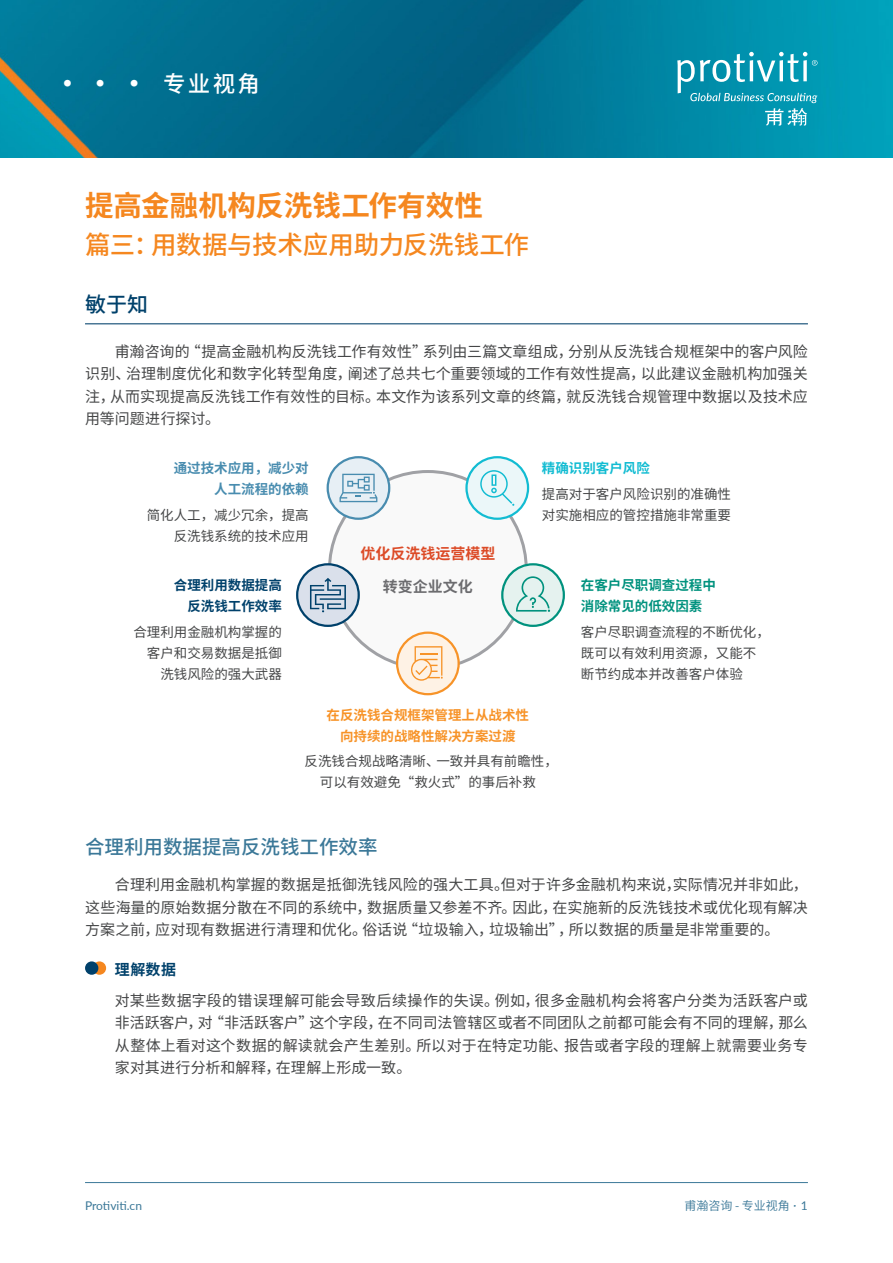
<style>
.page{position:relative;width:893px;height:1263px;background:#fff}
.page>*{position:absolute;margin:0;border:0;box-sizing:border-box;transform-origin:0 0}
.t1{font:700 28.5px "Source Han Sans CN";color:#f5871f}
.t2{font:500 25.5px "Source Han Sans CN";letter-spacing:-.01em;color:#f5871f}
.t3{font:500 22.5px "Source Han Sans CN";color:#fff}
.t4{font:500 21px "Source Han Sans CN";color:#00416b}
.t5{font:500 19.5px "Source Han Sans CN";color:#3b7898}
.t6{font:15px/22.5px "Source Han Sans CN";letter-spacing:.01em;color:#454647;text-align:justify}
.t7{font:700 15px "Source Han Sans CN";color:#dc4b27}
.t8{font:700 15px "Source Han Sans CN";color:#6c6c6f}
.t9{font:700 15px "Source Han Sans CN";color:#00416b}
.t10{font:13.5px/21px "Source Han Sans CN";color:#454647}
.t11{font:700 13.5px/21px "Source Han Sans CN";color:#f79328;text-align:center}
.t12{font:700 13.5px/21px "Source Han Sans CN";color:#00927e}
.t13{font:700 13.5px/21px "Source Han Sans CN";color:#488caf;text-align:right}
.t14{font:700 13.5px/21px "Source Han Sans CN";color:#00416b;text-align:right}
.t15{font:700 13.5px "Source Han Sans CN";color:#12bcd2}
.t16{font:12px "Lato";letter-spacing:-.005em;color:#3b7898}
.t17{font:12px "Source Han Sans CN";color:#3b7898}
.t18{font:7.5px "Source Han Sans CN";color:#fff}
.s1{font-family:"Merriweather"}
.s2{font-family:"Lato"}
</style>
<div class="page">
<hr style="left:85px;top:1182px;width:723px;height:1px;background:#3b7898">
<img style="left:0;top:0;width:893px;height:157px">
<svg style="left:677px;top:52px;width:140px;height:74px;background:#29a2ba"></svg>
<hr style="left:85px;top:323px;width:723px;height:1px;background:#00416b">
<div style="left:329px;top:471px;width:197px;height:197px;background:#f9f9f9;border-radius:50%"></div>
<div style="left:466px;top:457px;width:62px;height:62px;background:#ebf7f9;border-radius:50%"></div>
<div style="left:465px;top:456px;width:64px;height:64px;border:2px solid #12bcd2;border-radius:50%"></div>
<svg style="left:480px;top:470px;width:34px;height:36px"></svg>
<div style="left:328px;top:457px;width:61px;height:62px;background:#e7eff5;border-radius:50%"></div>
<div style="left:327px;top:456px;width:63px;height:64px;border:2px solid #488caf;border-radius:50%"></div>
<svg style="left:339px;top:474px;width:38px;height:28px"></svg>
<div style="left:502px;top:564px;width:62px;height:62px;background:#e5f2ef;border-radius:50%"></div>
<div style="left:501px;top:563px;width:64px;height:64px;border:2px solid #00927e;border-radius:50%"></div>
<svg style="left:516px;top:576px;width:34px;height:36px"></svg>
<div style="left:297px;top:564px;width:62px;height:62px;background:#dae0eb;border-radius:50%"></div>
<div style="left:296px;top:563px;width:64px;height:64px;border:2px solid #00416b;border-radius:50%"></div>
<svg style="left:310px;top:578px;width:36px;height:34px"></svg>
<div style="left:397px;top:633px;width:62px;height:61px;background:#fef2e5;border-radius:50%"></div>
<div style="left:396px;top:631px;width:64px;height:64px;border:2px solid #f79328;border-radius:50%"></div>
<svg style="left:411px;top:646px;width:32px;height:35px"></svg>
<div style="left:93px;top:961px;width:13px;height:14px;background:#f5871f;border-radius:50%"></div>
<div style="left:85px;top:961px;width:13px;height:14px;background:#00416b;border-radius:50%"></div>
<p class="t18" style="left:64px;top:79px;width:9px">●</p>
<p class="t18" style="left:96px;top:79px;width:9px">●</p>
<h3 class="t3" style="left:131px;top:71px;width:131px"><sup>●</sup> 专业视角</h3>
<h1 class="t1" style="left:85px;top:190px;width:399px">提高金融机构反洗钱工作有效性</h1>
<h2 class="t2" style="left:85px;top:230px;width:445px">篇三：用数据与技术应用助力反洗钱工作</h2>
<h3 class="t4" style="left:85px;top:293px;width:64px">敏于知</h3>
<p class="t6" style="left:85px;top:340px;width:724px;text-indent:30px">甫瀚咨询的“提高金融机构反洗钱工作有效性”系列由三篇文章组成，分别从反洗钱合规框架中的客户风险识别、治理制度优化和数字化转型角度，阐述了总共七个重要领域的工作有效性提高，以此建议金融机构加强关注，从而实现提高反洗钱工作有效性的目标。本文作为该系列文章的终篇，就反洗钱合规管理中数据以及技术应用等问题进行探讨。</p>
<p class="t13" style="left:174px;top:458px;width:137px">通过技术应用，减少对人工流程的依赖</p>
<p class="t10" style="left:147px;top:504px;width:163px;text-align:right">简化人工，减少冗余，提高反洗钱系统的技术应用</p>
<p class="t14" style="left:174px;top:575px;width:109px">合理利用数据提高反洗钱工作效率</p>
<p class="t10" style="left:133px;top:621px;width:150px;text-align:right">合理利用金融机构掌握的客户和交易数据是抵御洗钱风险的强大武器</p>
<p class="t7" style="left:360px;top:545px;width:137px">优化反洗钱运营模型</p>
<p class="t8" style="left:383px;top:578px;width:92px">转变企业文化</p>
<p class="t15" style="left:542px;top:461px;width:109px">精确识别客户风险</p>
<p class="t10" style="left:542px;top:483px;width:190px">提高对于客户风险识别的准确性对实施相应的管控措施非常重要</p>
<p class="t12" style="left:581px;top:575px;width:136px">在客户尽职调查过程中消除常见的低效因素</p>
<p class="t10" style="left:581px;top:621px;width:190px">客户尽职调查流程的不断优化，既可以有效利用资源，又能不断节约成本并改善客户体验</p>
<p class="t11" style="left:327px;top:704px;width:204px">在反洗钱合规框架管理上从战术性向持续的战略性解决方案过渡</p>
<p class="t10" style="left:305px;top:751px;width:255px;text-align:center">反洗钱合规战略清晰、一致并具有前瞻性，可以有效避免“救火式”的事后补救</p>
<h3 class="t5" style="left:85px;top:836px;width:294px">合理利用数据提高反洗钱工作效率</h3>
<p class="t6" style="left:85px;top:874px;width:724px;text-indent:30px">合理利用金融机构掌握的数据是抵御洗钱风险的强大工具。但对于许多金融机构来说，实际情况并非如此，这些海量的原始数据分散在不同的系统中，数据质量又参差不齐。因此，在实施新的反洗钱技术或优化现有解决方案之前，应对现有数据进行清理和优化。俗话说“垃圾输入，垃圾输出”，所以数据的质量是非常重要的。</p>
<p class="t9" style="left:115px;top:960px;width:63px">理解数据</p>
<p class="t6" style="left:115px;top:989px;width:695px">对某些数据字段的错误理解可能会导致后续操作的失误。例如，很多金融机构会将客户分类为活跃客户或非活跃客户，对“非活跃客户”这个字段，在不同司法管辖区或者不同团队之前都可能会有不同的理解，那么从整体上看对这个数据的解读就会产生差别。所以对于在特定功能、报告或者字段的理解上就需要业务专家对其进行分析和解释，在理解上形成一致。</p>
<p class="t16" style="left:85px;top:1196px;width:59px">Protiviti.cn</p>
<p class="t17" style="left:684px;top:1198px;width:125px">甫瀚咨询 - 专业视角 <span class="s1">·</span> <span class="s2">1</span></p>
</div>
